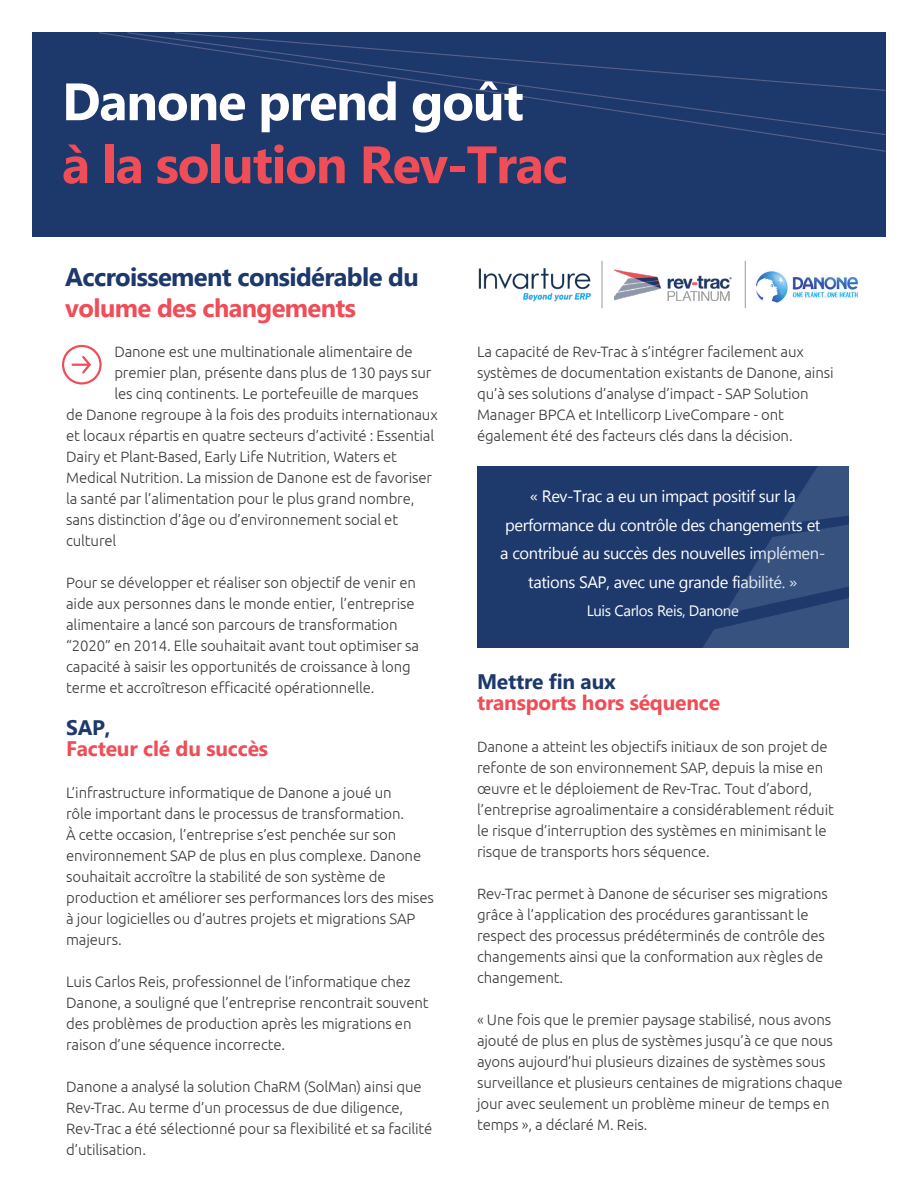
<style>
.page{position:relative;width:918px;height:1188px;background:#fff}
.page>*{position:absolute;margin:0;border:0;box-sizing:border-box;transform-origin:0 0}
.t1{font:700 52.5px/63px "Myanmar Text";letter-spacing:-.025em;color:#ef4d57}
.t2{font:700 25.5px "Myanmar Text";letter-spacing:-.025em;color:#1d386b}
.t3{font:700 25.5px "Myanmar Text";letter-spacing:-.025em;color:#ef4d57}
.Body_Copy_Bec{font:700 21px/21px "Myanmar Text";letter-spacing:-.01em;color:#ef4d57}
.Pullout_white{font:16.5px/28.5px "Myanmar Text";letter-spacing:-.025em;color:#fff;text-align:center}
.Body_Copy_Bec-2{font:300 15px/21px "Ubuntu";letter-spacing:-.01em;color:#3b3b3a}
.Pullout_white-2{font:15px "Myanmar Text";letter-spacing:-.025em;color:#fff}
.s1{color:#fff}
.s2{color:#1d386b}
</style>
<div class="page">
<div style="left:32px;top:32px;width:854px;height:205px;background:#1d386b"></div>
<div style="left:62px;top:345px;width:40px;height:40px;border:2px solid #ef4d57;border-radius:50%"></div>
<svg style="left:73px;top:356px;width:18px;height:18px"></svg>
<hr style="left:602px;top:261px;width:1px;height:47px;background:#8f98aa">
<svg style="left:99px;top:32px;width:787px;height:120px"></svg>
<div style="left:478px;top:466px;width:177px;height:182px;background:#1e396b"></div>
<img style="left:655px;top:466px;width:193px;height:182px">
<img style="left:478px;top:268px;width:113px;height:33px">
<hr style="left:745px;top:261px;width:1px;height:47px;background:#8f98aa">
<img style="left:755px;top:270px;width:103px;height:33px">
<img style="left:615px;top:269px;width:116px;height:31px">
<h1 class="t1" style="left:62px;top:71px;width:507px"><span class="s1">Danone prend goût<br></span>à la solution Rev-Trac</h1>
<h3 class="t2" style="left:65px;top:263px;width:355px">Accroissement considérable du</h3>
<h3 class="t3" style="left:65px;top:293px;width:292px">volume des changements</h3>
<p class="Body_Copy_Bec-2" style="left:114px;top:340px;width:300px">Danone est une multinationale alimentaire de</p>
<p class="Body_Copy_Bec-2" style="left:114px;top:361px;width:319px">premier plan, présente dans plus de 130 pays sur</p>
<p class="Body_Copy_Bec-2" style="left:114px;top:382px;width:306px">les cinq continents. Le portefeuille de marques</p>
<p class="Body_Copy_Bec-2" style="left:66px;top:403px;width:373px">de Danone regroupe à la fois des produits internationaux</p>
<p class="Body_Copy_Bec-2" style="left:66px;top:424px;width:369px">et locaux répartis en quatre secteurs d’activité : Essential</p>
<p class="Body_Copy_Bec-2" style="left:66px;top:445px;width:332px">Dairy et Plant-Based, Early Life Nutrition, Waters et</p>
<p class="Body_Copy_Bec-2" style="left:66px;top:466px;width:367px">Medical Nutrition. La mission de Danone est de favoriser</p>
<p class="Body_Copy_Bec-2" style="left:66px;top:487px;width:350px">la santé par l’alimentation pour le plus grand nombre,</p>
<p class="Body_Copy_Bec-2" style="left:66px;top:508px;width:334px">sans distinction d’âge ou d’environnement social et</p>
<p class="Body_Copy_Bec-2" style="left:66px;top:529px;width:52px">culturel</p>
<p class="Body_Copy_Bec-2" style="left:66px;top:571px;width:354px">Pour se développer et réaliser son objectif de venir en aide aux personnes dans le monde entier, l’entreprise alimentaire a lancé son parcours de transformation “2020” en 2014. Elle souhaitait avant tout optimiser sa capacité à saisir les opportunités de croissance à long terme et accroîtreson efficacité opérationnelle.</p>
<p class="Body_Copy_Bec" style="left:66px;top:717px;width:203px"><span class="s2">SAP,<br></span>Facteur clé du succès</p>
<p class="Body_Copy_Bec-2" style="left:66px;top:781px;width:369px">L’infrastructure informatique de Danone a joué un<br>rôle important dans le processus de transformation.<br>À cette occasion, l’entreprise s’est penchée sur son environnement SAP de plus en plus complexe. Danone souhaitait accroître la stabilité de son système de production et améliorer ses performances lors des mises à jour logicielles ou d’autres projets et migrations SAP majeurs.</p>
<p class="Body_Copy_Bec-2" style="left:66px;top:970px;width:364px">Luis Carlos Reis, professionnel de l’informatique chez Danone, a souligné que l’entreprise rencontrait souvent des problèmes de production après les migrations en raison d’une séquence incorrecte.</p>
<p class="Body_Copy_Bec-2" style="left:66px;top:1075px;width:368px">Danone a analysé la solution ChaRM (SolMan) ainsi que Rev-Trac. Au terme d’un processus de due diligence, Rev-Trac a été sélectionné pour sa flexibilité et sa facilité d’utilisation.</p>
<p class="Body_Copy_Bec-2" style="left:477px;top:340px;width:358px">La capacité de Rev-Trac à s’intégrer facilement aux systèmes de documentation existants de Danone, ainsi qu’à ses solutions d’analyse d’impact - SAP Solution Manager BPCA et Intellicorp LiveCompare - ont également été des facteurs clés dans la décision.</p>
<p class="Pullout_white" style="left:530px;top:482px;width:267px">« Rev-Trac a eu un impact positif sur la</p>
<p class="Pullout_white" style="left:500px;top:511px;width:327px">performance du contrôle des changements et a contribué au succès des nouvelles implémen&shy;tations SAP, avec une grande fiabilité. »</p>
<p class="Pullout_white-2" style="left:587px;top:602px;width:153px">Luis Carlos Reis, Danone</p>
<p class="Body_Copy_Bec" style="left:477px;top:671px;width:245px"><span class="s2">Mettre fin aux </span>transports hors séquence</p>
<p class="Body_Copy_Bec-2" style="left:477px;top:736px;width:358px">Danone a atteint les objectifs initiaux de son projet de refonte de son environnement SAP, depuis la mise en œuvre et le déploiement de Rev-Trac. Tout d’abord, l’entreprise agroalimentaire a considérablement réduit le risque d’interruption des systèmes en minimisant le risque de transports hors séquence.</p>
<p class="Body_Copy_Bec-2" style="left:477px;top:883px;width:352px">Rev-Trac permet à Danone de sécuriser ses migrations grâce à l’application des procédures garantissant le respect des processus prédéterminés de contrôle des changements ainsi que la conformation aux règles de changement.</p>
<p class="Body_Copy_Bec-2" style="left:477px;top:1009px;width:367px">« Une fois que le premier paysage stabilisé, nous avons ajouté de plus en plus de systèmes jusqu’à ce que nous ayons aujourd’hui plusieurs dizaines de systèmes sous surveillance et plusieurs centaines de migrations chaque jour avec seulement un problème mineur de temps en temps », a déclaré M. Reis.</p>
</div>
